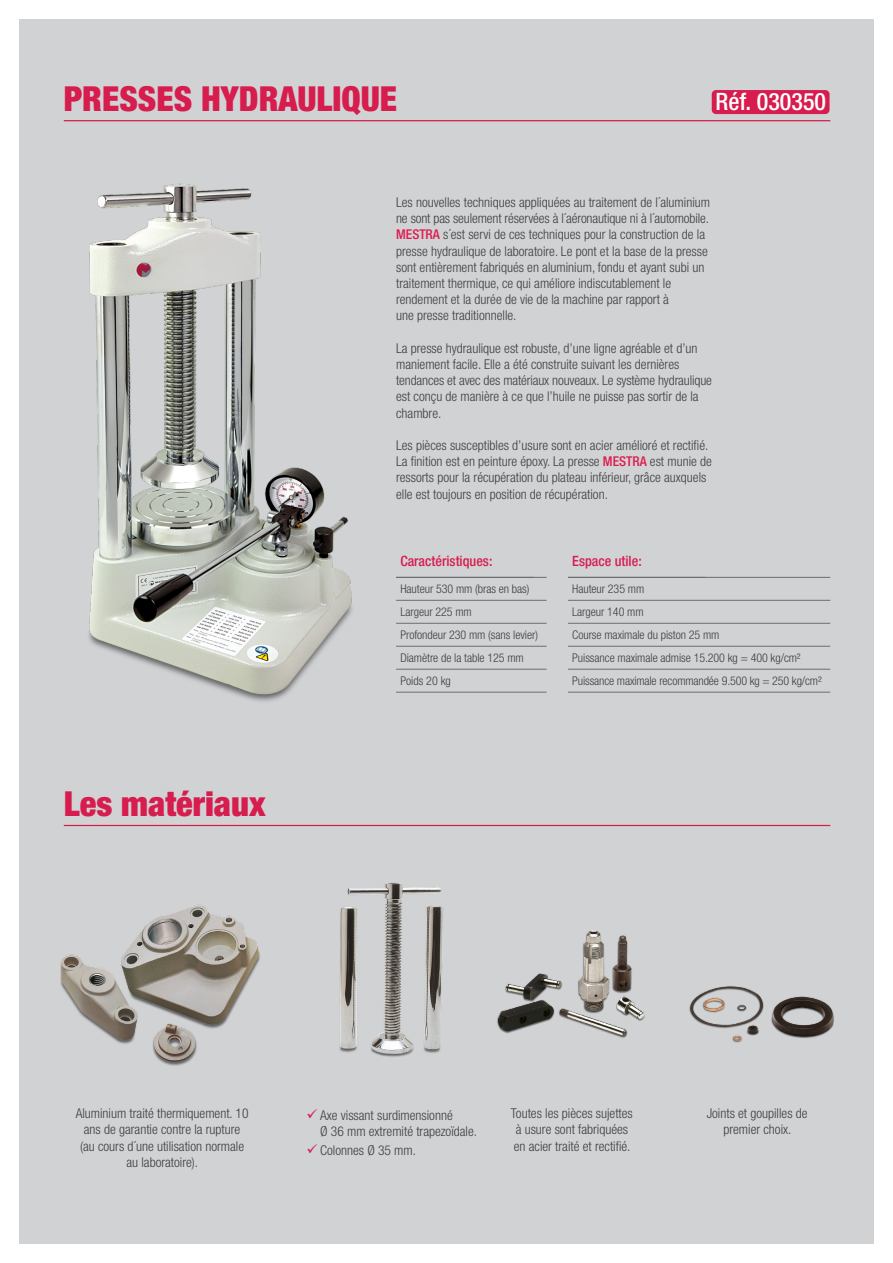
<style>
.page{position:relative;width:893px;height:1263px;background:#fff}
.page>*{position:absolute;margin:0;border:0;box-sizing:border-box;transform-origin:0 0}
.t1{font:900 condensed 34.5px "Helvetica Neue LT Std";color:#d71c4e}
.t2{font:500 condensed 24px "Helvetica Neue LT Std";color:#fff}
.t3{font:500 condensed 14.1px "Helvetica Neue LT Std";color:#d71c4e}
.Características{font:300 condensed 13.5px/16.2px "Helvetica Neue LT Std";color:#3e3e3f}
.Tx_general{font:300 condensed 12px "Helvetica Neue LT Std";letter-spacing:-.005em;color:#3e3e3f}
.s1{font-weight:500;color:#de1b50}
.s2{color:#d71c4e}
</style>
<div class="page">
<div style="left:19px;top:19px;width:854px;height:1224px;background:#d1d2d4"></div>
<div style="left:712px;top:90px;width:117px;height:24px;background:#d71c4e;border-radius:4px"></div>
<img style="left:89px;top:183px;width:263px;height:519px">
<img style="left:60px;top:905px;width:200px;height:161px">
<img style="left:497px;top:930px;width:148px;height:108px">
<img style="left:340px;top:883px;width:103px;height:174px">
<img style="left:689px;top:986px;width:145px;height:57px">
<hr style="left:396px;top:577px;width:150px;height:1px;background:#6c6d70">
<hr style="left:396px;top:600px;width:150px;height:1px;background:#6c6d70">
<hr style="left:396px;top:623px;width:150px;height:1px;background:#6c6d70">
<hr style="left:396px;top:646px;width:150px;height:1px;background:#6c6d70">
<hr style="left:396px;top:669px;width:150px;height:1px;background:#6c6d70">
<hr style="left:396px;top:692px;width:150px;height:1px;background:#6c6d70">
<hr style="left:568px;top:577px;width:262px;height:1px;background:#6c6d70">
<hr style="left:568px;top:600px;width:262px;height:1px;background:#6c6d70">
<hr style="left:568px;top:623px;width:262px;height:1px;background:#6c6d70">
<hr style="left:568px;top:646px;width:262px;height:1px;background:#6c6d70">
<hr style="left:568px;top:669px;width:262px;height:1px;background:#6c6d70">
<hr style="left:568px;top:692px;width:262px;height:1px;background:#6c6d70">
<hr style="left:64px;top:120px;width:766px;height:1px;background:#d71c4e">
<hr style="left:64px;top:825px;width:766px;height:1px;background:#d71c4e">
<p class="t1" style="left:64px;top:77px;width:335px">PRESSES HYDRAULIQUE</p>
<p class="t2" style="left:716px;top:87px;width:112px">Réf. 030350</p>
<p class="Características" style="left:396px;top:194px;width:315px">Les nouvelles techniques appliquées au traitement de l´aluminium ne sont pas seulement réservées à l´aéronautique ni à l´automobile.<br><span class="s1">MESTRA</span> s´est servi de ces techniques pour la construction de la presse hydraulique de laboratoire. Le pont et la base de la presse sont entièrement fabriqués en aluminium, fondu et ayant subi un traitement thermique, ce qui améliore indiscutablement le</p>
<p class="Características" style="left:396px;top:291px;width:274px">rendement et la durée de vie de la machine par rapport à</p>
<p class="Características" style="left:396px;top:307px;width:122px">une presse traditionnelle.</p>
<p class="Características" style="left:396px;top:340px;width:303px">La presse hydraulique est robuste, d’une ligne agréable et d’un</p>
<p class="Características" style="left:396px;top:356px;width:285px">maniement facile. Elle a été construite suivant les dernières</p>
<p class="Características" style="left:396px;top:372px;width:317px">tendances et avec des matériaux nouveaux. Le système hydraulique est conçu de manière à ce que l’huile ne puisse pas sortir de la chambre.</p>
<p class="Características" style="left:396px;top:437px;width:317px">Les pièces susceptibles d’usure sont en acier amélioré et rectifié.<br>La finition est en peinture époxy. La presse <span class="s1">MESTRA</span> est munie de ressorts pour la récupération du plateau inférieur, grâce auxquels elle est toujours en position de récupération.</p>
<p class="t1" style="left:64px;top:782px;width:203px">Les matériaux</p>
<p class="t3" style="left:400px;top:553px;width:94px">Caractéristiques:</p>
<p class="Tx_general" style="left:400px;top:582px;width:131px">Hauteur 530 mm (bras en bas)</p>
<p class="Tx_general" style="left:400px;top:605px;width:73px">Largeur 225 mm</p>
<p class="Tx_general" style="left:400px;top:628px;width:139px">Profondeur 230 mm (sans levier)</p>
<p class="Tx_general" style="left:400px;top:651px;width:125px">Diamètre de la table 125 mm</p>
<p class="Tx_general" style="left:400px;top:674px;width:52px">Poids 20 kg</p>
<p class="t3" style="left:572px;top:553px;width:71px">Espace utile:</p>
<p class="Tx_general" style="left:572px;top:582px;width:74px">Hauteur 235 mm</p>
<p class="Tx_general" style="left:572px;top:605px;width:73px">Largeur 140 mm</p>
<p class="Tx_general" style="left:572px;top:628px;width:149px">Course maximale du piston 25 mm</p>
<p class="Tx_general" style="left:572px;top:651px;width:230px">Puissance maximale admise 15.200 kg = 400 kg/cm2</p>
<p class="Tx_general" style="left:572px;top:674px;width:251px">Puissance maximale recommandée 9.500 kg = 250 kg/cm2</p>
<p class="Características" style="left:76px;top:1105px;width:174px;text-align:center">Aluminium traité thermiquement. 10 ans de garantie contre la rupture</p>
<p class="Características" style="left:80px;top:1138px;width:166px">(au cours d´une utilisation normale</p>
<p class="Características" style="left:127px;top:1154px;width:73px">au laboratoire).</p>
<p class="Características" style="left:307px;top:1106px;width:148px"><span class="s2">✓</span> Axe vissant surdimensionné</p>
<p class="Características" style="left:320px;top:1123px;width:158px">Ø 36 mm extremité trapezoïdale.</p>
<p class="Características" style="left:307px;top:1142px;width:111px"><span class="s2">✓</span> Colonnes Ø 35 mm.</p>
<p class="Características" style="left:511px;top:1105px;width:123px">Toutes les pièces sujettes</p>
<p class="Características" style="left:516px;top:1121px;width:114px">à usure sont fabriquées</p>
<p class="Características" style="left:514px;top:1138px;width:118px">en acier traité et rectifié.</p>
<p class="Características" style="left:707px;top:1105px;width:102px;text-align:center">Joints et goupilles de premier choix.</p>
</div>
